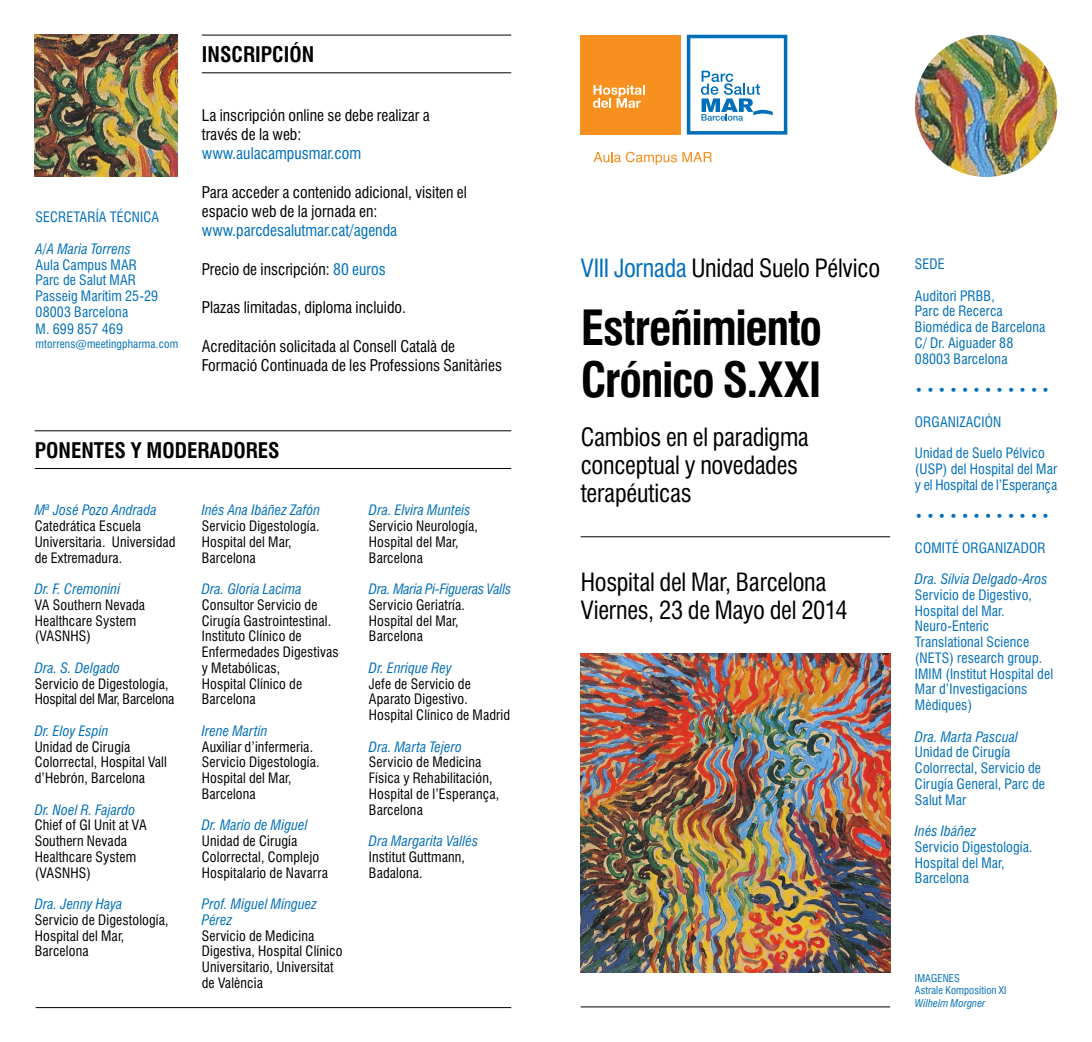
<style>
.page{position:relative;width:1092px;height:1042px;background:#fff}
.page>*{position:absolute;margin:0;border:0;box-sizing:border-box;transform-origin:0 0}
.t1{font:700 condensed 47.25px/52.5px "Swiss 721 BT";letter-spacing:-.03em;color:#000}
.t2{font:condensed 24.5px/28px "Swiss 721 BT";letter-spacing:-.01em;color:#000}
.t3{font:700 condensed 21px "Swiss 721 BT";color:#000}
.t4{font:condensed 15.75px/19.2px "Swiss 721 BT";color:#000}
.t5{font:condensed 15.75px "Swiss 721 BT";color:#006fba}
.t6{font:condensed 14px/15.8px "Swiss 721 BT";letter-spacing:.01em;color:#000}
.t7{font:condensed 14px/15.8px "Swiss 721 BT";letter-spacing:.01em;color:#006fba}
.t8{font:italic condensed 14px/15.8px "Swiss 721 BT";letter-spacing:.01em;color:#006fba}
.t9{font:italic condensed 14px "Swiss 721 BT";letter-spacing:-.01em;color:#006fba}
.t10{font:condensed 11.38px "Swiss 721 BT";letter-spacing:.01em;color:#006fba}
.t11{font:condensed 10.5px/12.2px "Swiss 721 BT";letter-spacing:.01em;color:#006fba}
.t12{font:italic condensed 10.5px "Swiss 721 BT";letter-spacing:.01em;color:#006fba}
.s1{color:#006fba}
</style>
<div class="page">
<div style="left:580px;top:35px;width:101px;height:100px;background:#f7901e"></div>
<svg style="left:593px;top:85px;width:51px;height:23px"></svg>
<svg style="left:686px;top:35px;width:101px;height:100px"></svg>
<svg style="left:593px;top:152px;width:118px;height:13px"></svg>
<img style="left:580px;top:653px;width:310px;height:319px">
<hr style="left:580px;top:536px;width:310px;height:1px;background:#000">
<hr style="left:580px;top:1006px;width:310px;height:1px;background:#000">
<hr style="left:36px;top:1007px;width:475px;height:1px;background:#000">
<hr style="left:202px;top:35px;width:309px;height:1px;background:#000">
<hr style="left:202px;top:72px;width:309px;height:1px;background:#000">
<hr style="left:35px;top:430px;width:476px;height:1px;background:#000">
<hr style="left:35px;top:468px;width:476px;height:1px;background:#000">
<img style="left:914px;top:35px;width:143px;height:142px;border-radius:71px">
<img style="left:35px;top:35px;width:142px;height:142px">
<p class="t7" style="left:36px;top:209px;width:125px">SECRETARÍA TÉCNICA</p>
<p class="t8" style="left:36px;top:241px;width:97px">A/A Maria Torrens</p>
<p class="t7" style="left:36px;top:257px;width:124px">Aula Campus MAR<br>Parc de Salut MAR<br>Passeig Marítim 25-29<br>08003 Barcelona<br>M. 699 857 469</p>
<p class="t10" style="left:36px;top:337px;width:144px">mtorrens@meetingpharma.com</p>
<h3 class="t3" style="left:202px;top:42px;width:114px">INSCRIPCIÓN</h3>
<p class="t4" style="left:202px;top:105px;width:229px">La inscripción online se debe realizar a través de la web:</p>
<p class="t5" style="left:202px;top:144px;width:161px">www.aulacampusmar.com</p>
<p class="t4" style="left:202px;top:182px;width:266px">Para acceder a contenido adicional, visiten el espacio web de la jornada en:</p>
<p class="t5" style="left:202px;top:221px;width:197px">www.parcdesalutmar.cat/agenda</p>
<p class="t4" style="left:202px;top:259px;width:185px">Precio de inscripción: <span class="s1">80 euros</span></p>
<p class="t4" style="left:202px;top:298px;width:206px">Plazas limitadas, diploma incluido.</p>
<p class="t4" style="left:202px;top:336px;width:301px">Acreditación solicitada al Consell Català de<br>Formació Continuada de les Professions Sanitàries</p>
<h3 class="t3" style="left:35px;top:438px;width:246px">PONENTES Y MODERADORES</h3>
<p class="t8" style="left:35px;top:502px;width:123px">Mª José Pozo Andrada</p>
<p class="t6" style="left:35px;top:518px;width:142px">Catedrática Escuela<br>Universitaria. Universidad de Extremadura.</p>
<p class="t8" style="left:35px;top:581px;width:87px">Dr. F. Cremonini</p>
<p class="t6" style="left:35px;top:597px;width:112px">VA Southern Nevada<br>Healthcare System (VASNHS)</p>
<p class="t8" style="left:35px;top:660px;width:87px">Dra. S. Delgado</p>
<p class="t6" style="left:35px;top:675px;width:141px">Servicio de Digestología,<br>Hospital del Mar, Barcelona</p>
<p class="t8" style="left:35px;top:723px;width:75px">Dr. Eloy Espín</p>
<p class="t6" style="left:35px;top:738px;width:134px">Unidad de Cirugía<br>Colorrectal, Hospital Vall d’Hebrón, Barcelona</p>
<p class="t8" style="left:35px;top:801px;width:102px">Dr. Noel R. Fajardo</p>
<p class="t6" style="left:35px;top:817px;width:113px">Chief of GI Unit at VA<br>Southern Nevada<br>Healthcare System (VASNHS)</p>
<p class="t8" style="left:35px;top:896px;width:89px">Dra. Jenny Haya</p>
<p class="t6" style="left:35px;top:912px;width:135px">Servicio de Digestología,<br>Hospital del Mar,<br>Barcelona</p>
<p class="t8" style="left:202px;top:502px;width:120px">Inés Ana Ibáñez Zafón</p>
<p class="t6" style="left:202px;top:518px;width:119px">Servicio Digestología.<br>Hospital del Mar,<br>Barcelona</p>
<p class="t8" style="left:202px;top:581px;width:101px">Dra. Gloria Lacima</p>
<p class="t6" style="left:202px;top:597px;width:138px">Consultor Servicio de<br>Cirugía Gastrointestinal.<br>Instituto Clínico de<br>Enfermedades Digestivas y Metabólicas,<br>Hospital Clínico de<br>Barcelona</p>
<p class="t8" style="left:202px;top:723px;width:67px">Irene Martín</p>
<p class="t6" style="left:202px;top:738px;width:119px">Auxiliar d’infermeria.<br>Servicio Digestología.<br>Hospital del Mar,<br>Barcelona</p>
<p class="t8" style="left:202px;top:817px;width:107px">Dr. Mario de Miguel</p>
<p class="t6" style="left:202px;top:833px;width:127px">Unidad de Cirugía<br>Colorrectal, Complejo<br>Hospitalario de Navarra</p>
<p class="t8" style="left:202px;top:896px;width:116px">Prof. Miguel Mínguez<br>Pérez</p>
<p class="t6" style="left:202px;top:927px;width:142px">Servicio de Medicina<br>Digestiva, Hospital Clínico<br>Universitario, Universitat de València</p>
<p class="t8" style="left:369px;top:502px;width:103px">Dra. Elvira Munteis</p>
<p class="t6" style="left:369px;top:518px;width:111px">Servicio Neurología,<br>Hospital del Mar,<br>Barcelona</p>
<p class="t9" style="left:369px;top:580px;width:144px">Dra. Maria Pi-Figueras Valls</p>
<p class="t6" style="left:369px;top:597px;width:98px">Servicio Geriatría.<br>Hospital del Mar,<br>Barcelona</p>
<p class="t8" style="left:369px;top:660px;width:84px">Dr. Enrique Rey</p>
<p class="t6" style="left:369px;top:675px;width:143px">Jefe de Servicio de<br>Aparato Digestivo.<br>Hospital Clínico de Madrid</p>
<p class="t8" style="left:369px;top:738px;width:94px">Dra. Marta Tejero</p>
<p class="t6" style="left:369px;top:754px;width:132px">Servicio de Medicina<br>Física y Rehabilitación,<br>Hospital de l’Esperança,<br>Barcelona</p>
<p class="t8" style="left:369px;top:833px;width:111px">Dra Margarita Vallés</p>
<p class="t6" style="left:369px;top:849px;width:98px">Institut Guttmann,<br>Badalona.</p>
<h2 class="t2" style="left:580px;top:254px;width:301px"><span class="s1">VIII Jornada</span> Unidad Suelo Pélvico</h2>
<h1 class="t1" style="left:580px;top:301px;width:243px">Estreñimiento<br>Crónico S.XXI</h1>
<h2 class="t2" style="left:580px;top:423px;width:229px">Cambios en el paradigma conceptual y novedades terapéuticas</h2>
<h2 class="t2" style="left:580px;top:568px;width:268px">Hospital del Mar, Barcelona<br>Viernes, 23 de Mayo del 2014</h2>
<p class="t7" style="left:914px;top:256px;width:31px">SEDE</p>
<p class="t7" style="left:914px;top:287px;width:132px">Auditori PRBB,<br>Parc de Recerca<br>Biomédica de Barcelona<br>C/ Dr. Aiguader 88<br>08003 Barcelona</p>
<p class="t7" style="left:914px;top:382px;width:136px">• • • • • • • • • • • •</p>
<p class="t7" style="left:914px;top:413px;width:88px">ORGANIZACIÓN</p>
<p class="t7" style="left:914px;top:445px;width:144px">Unidad de Suelo Pélvico (USP) del Hospital del Mar y el Hospital de l’Esperança</p>
<p class="t7" style="left:914px;top:508px;width:136px">• • • • • • • • • • • •</p>
<p class="t7" style="left:914px;top:539px;width:132px">COMITÉ ORGANIZADOR</p>
<p class="t8" style="left:914px;top:571px;width:134px">Dra. Sílvia Delgado-Aros</p>
<p class="t7" style="left:914px;top:587px;width:140px">Servicio de Digestivo,<br>Hospital del Mar.<br>Neuro-Enteric<br>Translational Science (NETS) research group.<br>IMIM (Institut Hospital del<br>Mar d’Investigacions<br>Mèdiques)</p>
<p class="t8" style="left:914px;top:728px;width:105px">Dra. Marta Pascual</p>
<p class="t7" style="left:914px;top:744px;width:131px">Unidad de Cirugía<br>Colorrectal, Servicio de<br>Cirugía General, Parc de<br>Salut Mar</p>
<p class="t8" style="left:914px;top:823px;width:63px">Inés Ibáñez</p>
<p class="t7" style="left:914px;top:839px;width:119px">Servicio Digestología.<br>Hospital del Mar,<br>Barcelona</p>
<p class="t11" style="left:914px;top:972px;width:93px">IMAGENES<br>Astrale Komposition XI</p>
<p class="t12" style="left:914px;top:996px;width:72px">Wilhelm Morgner</p>
</div>
